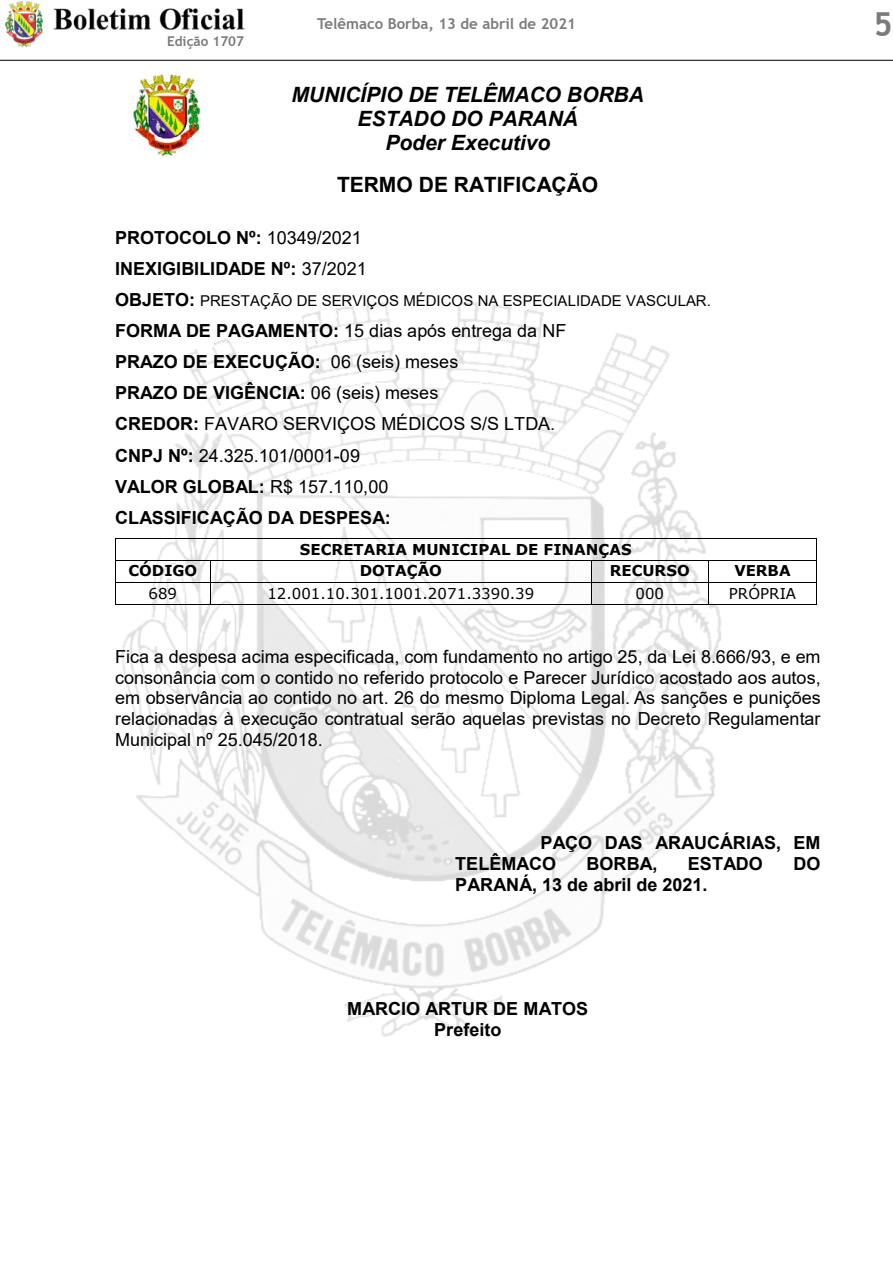
<style>
.page{position:relative;width:893px;height:1263px;background:#fff}
.page>*{position:absolute;margin:0;border:0;box-sizing:border-box;transform-origin:0 0}
.t1{font:700 33px "Trebuchet MS";color:#7c7b7b}
.t2{font:italic 700 21px/24.2px "Arial";letter-spacing:-.005em;color:#000;text-align:center}
.t3{font:700 21px "Arial";letter-spacing:-.005em;color:#000}
.t4{font:18px/31px "Arial";color:#000}
.t5{font:700 18px/20.7px "Arial";color:#000}
.t6{font:15px "Arial";color:#000}
.t7{font:700 15px "Verdana";color:#000}
.t8{font:15px "Verdana";letter-spacing:.005em;color:#000}
.t9{font:700 15px "Trebuchet MS";color:#7c7b7b}
.t10{font:700 13.5px "Trebuchet MS";color:#7c7b7b}
.s1{font-weight:400}
.s2{font-weight:700;font-size:18px}
.s3{font-weight:700}
</style>
<div class="page">
<img style="left:5px;top:1px;width:38px;height:46px">
<img style="left:53px;top:8px;width:191px;height:21px">
<hr style="left:0;top:60px;width:893px;height:1px;background:#000">
<img style="left:121px;top:302px;width:600px;height:735px">
<img style="left:129px;top:71px;width:73px;height:86px">
<hr style="left:115px;top:538px;width:701px;height:1px;background:#000">
<hr style="left:115px;top:560px;width:95px;height:1px;background:#000">
<hr style="left:211px;top:560px;width:380px;height:1px;background:#000">
<hr style="left:592px;top:560px;width:116px;height:1px;background:#000">
<hr style="left:709px;top:560px;width:107px;height:1px;background:#000">
<hr style="left:115px;top:582px;width:95px;height:1px;background:#000">
<hr style="left:211px;top:582px;width:380px;height:1px;background:#000">
<hr style="left:592px;top:582px;width:116px;height:1px;background:#000">
<hr style="left:709px;top:582px;width:107px;height:1px;background:#000">
<svg style="left:115px;top:539px;width:1px;height:65px"></svg>
<hr style="left:115px;top:604px;width:95px;height:1px;background:#000">
<svg style="left:210px;top:560px;width:1px;height:45px"></svg>
<hr style="left:211px;top:604px;width:380px;height:1px;background:#000">
<svg style="left:591px;top:560px;width:1px;height:45px"></svg>
<hr style="left:592px;top:604px;width:116px;height:1px;background:#000">
<svg style="left:708px;top:560px;width:1px;height:45px"></svg>
<hr style="left:709px;top:604px;width:107px;height:1px;background:#000">
<svg style="left:816px;top:538px;width:1px;height:67px"></svg>
<p class="t10" style="left:167px;top:33px;width:79px">Edição 1707</p>
<p class="t9" style="left:317px;top:14px;width:260px">Telêmaco Borba, 13 de abril de 2021</p>
<h1 class="t1" style="left:874px;top:3px;width:21px">5</h1>
<p class="t2" style="left:291px;top:83px;width:354px">MUNICÍPIO DE TELÊMACO BORBA<br>ESTADO DO PARANÁ<br>Poder Executivo</p>
<p class="t3" style="left:337px;top:169px;width:263px">TERMO DE RATIFICAÇÃO</p>
<p class="t5" style="left:115px;top:222px;width:253px;line-height:31.2px">PROTOCOLO Nº: <span class="s1">10349/2021<br></span>INEXIGIBILIDADE Nº: <span class="s1">37/2021</span></p>
<p class="t6" style="left:115px;top:291px;width:597px"><span class="s2">OBJETO:</span> PRESTAÇÃO DE SERVIÇOS MÉDICOS NA ESPECIALIDADE VASCULAR.</p>
<p class="t4" style="left:115px;top:315px;width:453px"><span class="s3">FORMA DE PAGAMENTO:</span> 15 dias após entrega da NF <span class="s3">PRAZO DE EXECUÇÃO:</span> 06 (seis) meses<br><span class="s3">PRAZO DE VIGÊNCIA:</span> 06 (seis) meses<br><span class="s3">CREDOR:</span> FAVARO SERVIÇOS MÉDICOS S/S LTDA.<br><span class="s3">CNPJ Nº:</span> 24.325.101/0001-09<br><span class="s3">VALOR GLOBAL:</span> R$ 157.110,00<br><span class="s3">CLASSIFICAÇÃO DA DESPESA:</span></p>
<p class="t7" style="left:300px;top:539px;width:333px">SECRETARIA MUNICIPAL DE FINANÇAS</p>
<p class="t7" style="left:128px;top:560px;width:70px">CÓDIGO</p>
<p class="t7" style="left:360px;top:560px;width:84px">DOTAÇÃO</p>
<p class="t7" style="left:610px;top:560px;width:82px">RECURSO</p>
<p class="t7" style="left:734px;top:560px;width:58px">VERBA</p>
<p class="t8" style="left:149px;top:583px;width:30px">689</p>
<p class="t8" style="left:267px;top:583px;width:268px">12.001.10.301.1001.2071.3390.39</p>
<p class="t8" style="left:635px;top:583px;width:30px">000</p>
<p class="t8" style="left:729px;top:583px;width:69px">PRÓPRIA</p>
<p class="t4" style="left:115px;top:646px;width:707px;line-height:20.7px;text-align:justify">Fica a despesa acima especificada, com fundamento no artigo 25, da Lei 8.666/93, e em consonância com o contido no referido protocolo e Parecer Jurídico acostado aos autos, em observância ao contido no art. 26 do mesmo Diploma Legal. As sanções e punições relacionadas à execução contratual serão aquelas previstas no Decreto Regulamentar Municipal nº 25.045/2018.</p>
<p class="t5" style="left:455px;top:833px;width:367px;text-indent:85px">PAÇO DAS ARAUCÁRIAS, EM<br>TELÊMACO</p>
<p class="t5" style="left:586px;top:853px;width:72px">BORBA,</p>
<p class="t5" style="left:688px;top:853px;width:77px">ESTADO</p>
<p class="t5" style="left:793px;top:853px;width:29px">DO</p>
<p class="t5" style="left:455px;top:874px;width:254px">PARANÁ, 13 de abril de 2021.</p>
<p class="t5" style="left:347px;top:998px;width:242px;text-align:center">MARCIO ARTUR DE MATOS<br>Prefeito</p>
</div>
